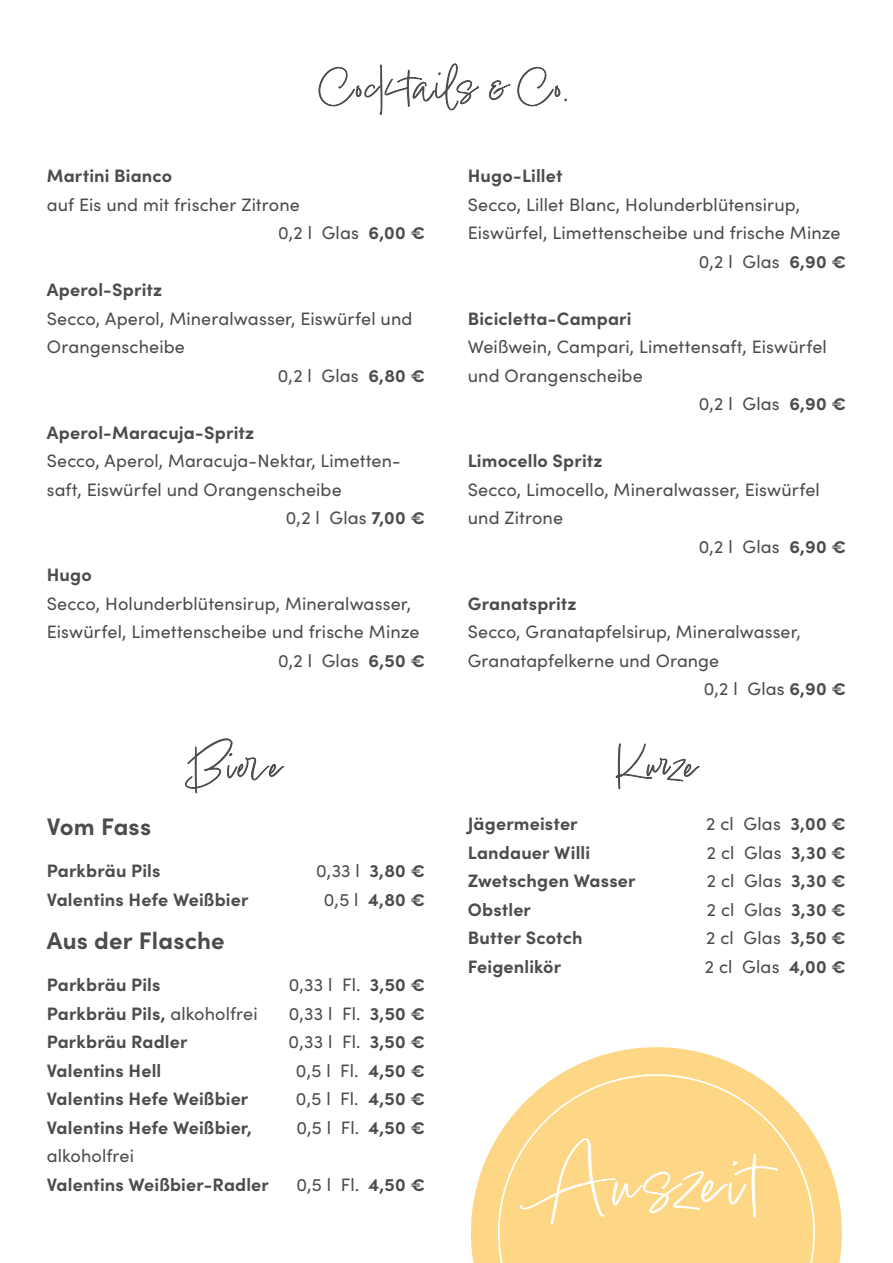
<style>
.page{position:relative;width:893px;height:1263px;background:#fff}
.page>*{position:absolute;margin:0;border:0;box-sizing:border-box;transform-origin:0 0}
.t1{font:700 24px "Sofia Pro";letter-spacing:.005em;color:#4b4c4d}
.t2{font:18px/28.5px "Sofia Pro";letter-spacing:.005em;color:#4b4c4d}
.t3{font:700 18px "Sofia Pro";letter-spacing:.005em;color:#4b4c4d}
.s1{font-weight:700}
.s2{font-weight:400}
</style>
<div class="page">
<svg style="left:319px;top:63px;width:248px;height:52px"></svg>
<svg style="left:185px;top:739px;width:99px;height:54px"></svg>
<svg style="left:616px;top:743px;width:83px;height:46px"></svg>
<svg style="left:471px;top:1047px;width:371px;height:216px"></svg>
<svg style="left:498px;top:1074px;width:317px;height:189px;background:#fedb92"></svg>
<p class="t3" style="left:47px;top:162px;width:127px">Martini Bianco</p>
<p class="t2" style="left:278px;top:189px;width:149px;text-indent:-231px">auf Eis und mit frischer Zitrone<br>0,2 l Glas <span class="s1">6,00 €</span></p>
<p class="t3" style="left:47px;top:276px;width:117px">Aperol-Spritz</p>
<p class="t2" style="left:47px;top:303px;width:367px">Secco, Aperol, Mineralwasser, Eiswürfel und</p>
<p class="t2" style="left:47px;top:332px;width:140px">Orangenscheibe</p>
<p class="t2" style="left:278px;top:360px;width:149px">0,2 l Glas <span class="s1">6,80 €</span></p>
<p class="t3" style="left:47px;top:418px;width:209px">Aperol-Maracuja-Spritz</p>
<p class="t2" style="left:47px;top:446px;width:355px">Secco, Aperol, Maracuja-Nektar, Limetten-</p>
<p class="t2" style="left:47px;top:474px;width:297px">saft, Eiswürfel und Orangenscheibe</p>
<p class="t2" style="left:286px;top:503px;width:141px">0,2 l Glas <span class="s1">7,00 €</span></p>
<p class="t3" style="left:47px;top:561px;width:47px">Hugo</p>
<p class="t2" style="left:47px;top:588px;width:366px">Secco, Holunderblütensirup, Mineralwasser,</p>
<p class="t2" style="left:47px;top:617px;width:374px">Eiswürfel, Limettenscheibe und frische Minze</p>
<p class="t2" style="left:278px;top:645px;width:149px">0,2 l Glas <span class="s1">6,50 €</span></p>
<p class="t3" style="left:468px;top:162px;width:96px">Hugo-Lillet</p>
<p class="t2" style="left:468px;top:189px;width:334px">Secco, Lillet Blanc, Holunderblütensirup,</p>
<p class="t2" style="left:468px;top:218px;width:374px">Eiswürfel, Limettenscheibe und frische Minze</p>
<p class="t2" style="left:699px;top:246px;width:149px">0,2 l Glas <span class="s1">6,90 €</span></p>
<p class="t3" style="left:468px;top:304px;width:165px">Bicicletta-Campari</p>
<p class="t2" style="left:468px;top:332px;width:361px">Weißwein, Campari, Limettensaft, Eiswürfel</p>
<p class="t2" style="left:468px;top:360px;width:176px">und Orangenscheibe</p>
<p class="t2" style="left:699px;top:388px;width:149px">0,2 l Glas <span class="s1">6,90 €</span></p>
<p class="t3" style="left:468px;top:447px;width:136px">Limocello Spritz</p>
<p class="t2" style="left:468px;top:474px;width:354px">Secco, Limocello, Mineralwasser, Eiswürfel</p>
<p class="t2" style="left:468px;top:502px;width:97px">und Zitrone</p>
<p class="t2" style="left:699px;top:531px;width:149px">0,2 l Glas <span class="s1">6,90 €</span></p>
<p class="t3" style="left:468px;top:589px;width:110px">Granatspritz</p>
<p class="t2" style="left:468px;top:617px;width:335px">Secco, Granatapfelsirup, Mineralwasser,</p>
<p class="t2" style="left:468px;top:645px;width:253px">Granatapfelkerne und Orange</p>
<p class="t2" style="left:704px;top:674px;width:144px">0,2 l Glas <span class="s1">6,90 €</span></p>
<h1 class="t1" style="left:47px;top:807px;width:106px">Vom Fass</h1>
<p class="t3" style="left:47px;top:857px;width:115px">Parkbräu Pils</p>
<p class="t2" style="left:316px;top:856px;width:111px">0,33 l <span class="s1">3,80 €</span></p>
<p class="t3" style="left:47px;top:885px;width:203px">Valentins Hefe Weißbier</p>
<p class="t3" style="left:324px;top:885px;width:103px"><span class="s2">0,5 l</span> 4,80 €</p>
<h1 class="t1" style="left:47px;top:921px;width:180px">Aus der Flasche</h1>
<p class="t3" style="left:47px;top:971px;width:115px">Parkbräu Pils</p>
<p class="t2" style="left:289px;top:970px;width:138px">0,33 l Fl. <span class="s1">3,50 €</span></p>
<p class="t3" style="left:47px;top:999px;width:212px">Parkbräu Pils, <span class="s2">alkoholfrei</span></p>
<p class="t2" style="left:289px;top:998px;width:138px">0,33 l Fl. <span class="s1">3,50 €</span></p>
<p class="t3" style="left:47px;top:1028px;width:142px">Parkbräu Radler</p>
<p class="t2" style="left:289px;top:1027px;width:138px">0,33 l Fl. <span class="s1">3,50 €</span></p>
<p class="t3" style="left:47px;top:1056px;width:116px">Valentins Hell</p>
<p class="t2" style="left:296px;top:1055px;width:131px">0,5 l Fl. <span class="s1">4,50 €</span></p>
<p class="t3" style="left:47px;top:1085px;width:203px">Valentins Hefe Weißbier</p>
<p class="t2" style="left:296px;top:1084px;width:131px">0,5 l Fl. <span class="s1">4,50 €</span></p>
<p class="t3" style="left:47px;top:1113px;width:207px">Valentins Hefe Weißbier,</p>
<p class="t2" style="left:297px;top:1112px;width:130px">0,5 l Fl. <span class="s1">4,50 €</span></p>
<p class="t2" style="left:47px;top:1141px;width:89px">alkoholfrei</p>
<p class="t3" style="left:47px;top:1170px;width:224px">Valentins Weißbier-Radler</p>
<p class="t2" style="left:297px;top:1169px;width:130px">0,5 l Fl. <span class="s1">4,50 €</span></p>
<p class="t3" style="left:468px;top:810px;width:111px">Jägermeister</p>
<p class="t2" style="left:706px;top:809px;width:141px">2 cl Glas <span class="s1">3,00 €</span></p>
<p class="t3" style="left:468px;top:838px;width:124px">Landauer Willi</p>
<p class="t2" style="left:707px;top:837px;width:141px">2 cl Glas <span class="s1">3,30 €</span></p>
<p class="t3" style="left:468px;top:867px;width:169px">Zwetschgen Wasser</p>
<p class="t2" style="left:707px;top:866px;width:141px">2 cl Glas <span class="s1">3,30 €</span></p>
<p class="t3" style="left:468px;top:895px;width:65px">Obstler</p>
<p class="t2" style="left:707px;top:894px;width:141px">2 cl Glas <span class="s1">3,30 €</span></p>
<p class="t3" style="left:468px;top:924px;width:116px">Butter Scotch</p>
<p class="t2" style="left:706px;top:923px;width:141px">2 cl Glas <span class="s1">3,50 €</span></p>
<p class="t3" style="left:468px;top:952px;width:95px">Feigenlikör</p>
<p class="t2" style="left:705px;top:951px;width:143px">2 cl Glas <span class="s1">4,00 €</span></p>
</div>
